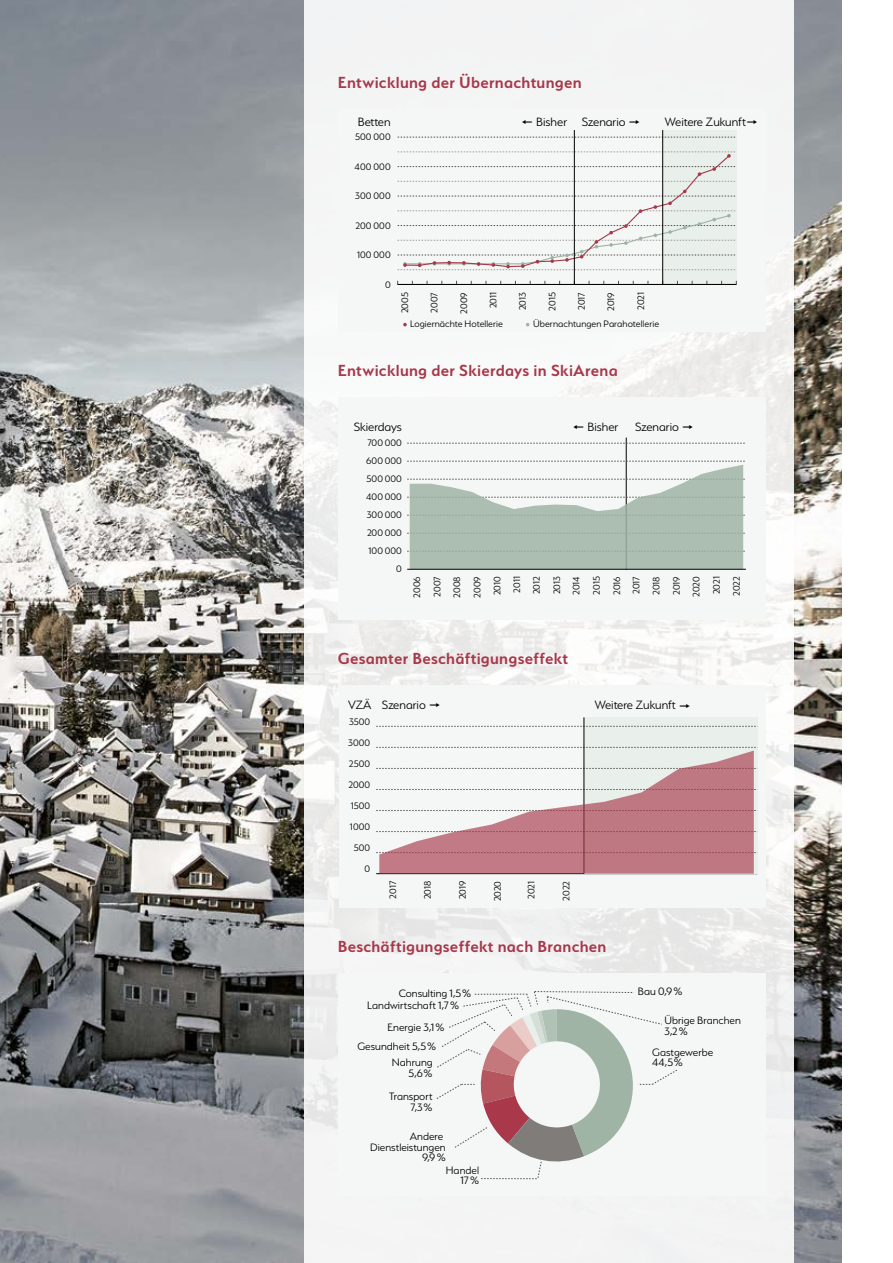
<style>
.page{position:relative;width:893px;height:1263px;background:#fff}
.page>*{position:absolute;margin:0;border:0;box-sizing:border-box;transform-origin:0 0}
.t1{font:600 18px "Serenity";letter-spacing:.015em;color:#a8384a}
.t2{font:300 13.5px "Serenity";color:#000}
.t3{font:300 12px/10.5px "Serenity";color:#000;text-align:right}
.t4{font:300 10.5px/20px "Serenity";letter-spacing:.005em;color:#000;text-align:center}
</style>
<div class="page">
<img style="left:0;top:0;width:842px;height:1263px">
<div style="left:305px;top:0;width:489px;height:1263px;background:linear-gradient(to right,#f3f3f4,#f2f2f2)"></div>
<div style="left:338px;top:110px;width:427px;height:222px;background:#f4f7f5"></div>
<div style="left:663px;top:130px;width:73px;height:154px;background:#e9efeb"></div>
<hr style="left:398px;top:284px;width:338px;height:1px;background:#000">
<svg style="left:398px;top:137px;width:338px;height:1px"></svg>
<svg style="left:403px;top:323px;width:4px;height:3px"></svg>
<svg style="left:398px;top:152px;width:338px;height:118px"></svg>
<hr style="left:574px;top:130px;width:1px;height:155px;background:#000">
<hr style="left:662px;top:130px;width:1px;height:155px;background:#000">
<div style="left:338px;top:398px;width:427px;height:222px;background:#f4f7f5"></div>
<hr style="left:626px;top:438px;width:1px;height:132px;background:#000">
<svg style="left:407px;top:443px;width:338px;height:1px"></svg>
<svg style="left:407px;top:461px;width:339px;height:108px"></svg>
<hr style="left:407px;top:569px;width:339px;height:1px;background:#000">
<div style="left:339px;top:685px;width:426px;height:222px;background:#f4f7f5"></div>
<hr style="left:376px;top:873px;width:381px;height:1px;background:#000">
<div style="left:584px;top:717px;width:173px;height:157px;background:#e9efeb"></div>
<svg style="left:376px;top:747px;width:380px;height:1px"></svg>
<svg style="left:376px;top:726px;width:380px;height:1px"></svg>
<hr style="left:584px;top:717px;width:1px;height:157px;background:#000">
<svg style="left:379px;top:750px;width:375px;height:124px;fill:#c27b86"></svg>
<div style="left:338px;top:973px;width:427px;height:222px;background:#f4f7f5"></div>
<svg style="left:436px;top:991px;width:241px;height:188px"></svg>
<h1 class="t1" style="left:338px;top:72px;width:245px">Entwicklung der Übernachtungen</h1>
<p class="t2" style="left:358px;top:115px;width:34px">Betten</p>
<p class="t2" style="left:536px;top:115px;width:91px">Bisher Szenario</p>
<p class="t2" style="left:665px;top:115px;width:83px">Weitere Zukunft</p>
<p class="t4" style="left:355px;top:127px;width:37px">500 000</p>
<p class="t4" style="left:355px;top:157px;width:38px">400 000</p>
<p class="t4" style="left:355px;top:186px;width:37px">300 000</p>
<p class="t4" style="left:355px;top:216px;width:37px">200 000</p>
<p class="t4" style="left:357px;top:245px;width:35px">100 000</p>
<p class="t4" style="left:385px;top:274px;width:7px">0</p>
<p class="t4" style="left:395px;top:313px;width:23px;rotate:-90deg">2005</p>
<p class="t4" style="left:424px;top:313px;width:22px;rotate:-90deg">2007</p>
<p class="t4" style="left:454px;top:314px;width:23px;rotate:-90deg">2009</p>
<p class="t4" style="left:483px;top:308px;width:18px;rotate:-90deg">2011</p>
<p class="t4" style="left:513px;top:310px;width:19px;rotate:-90deg">2013</p>
<p class="t4" style="left:542px;top:310px;width:20px;rotate:-90deg">2015</p>
<p class="t4" style="left:571px;top:310px;width:19px;rotate:-90deg">2017</p>
<p class="t4" style="left:601px;top:311px;width:20px;rotate:-90deg">2019</p>
<p class="t4" style="left:631px;top:310px;width:19px;rotate:-90deg">2021</p>
<p class="t4" style="left:410px;top:314px;width:94px">Logiernächte Hotellerie</p>
<p class="t4" style="left:533px;top:314px;width:128px">Übernachtungen Parahotellerie</p>
<h1 class="t1" style="left:338px;top:360px;width:282px">Entwicklung der Skierdays in SkiArena</h1>
<p class="t2" style="left:354px;top:419px;width:50px">Skierdays</p>
<p class="t2" style="left:587px;top:420px;width:93px">Bisher Szenario</p>
<p class="t4" style="left:367px;top:433px;width:36px">700 000</p>
<p class="t4" style="left:366px;top:451px;width:37px">600 000</p>
<p class="t4" style="left:367px;top:469px;width:37px">500 000</p>
<p class="t4" style="left:366px;top:487px;width:37px">400 000</p>
<p class="t4" style="left:367px;top:505px;width:37px">300 000</p>
<p class="t4" style="left:367px;top:523px;width:36px">200 000</p>
<p class="t4" style="left:369px;top:541px;width:35px">100 000</p>
<p class="t4" style="left:396px;top:559px;width:7px">0</p>
<p class="t4" style="left:407px;top:598px;width:23px;rotate:-90deg">2006<br>2007<br>2008<br>2009<br>2010<br>2011<br>2012<br>2013<br>2014<br>2015<br>2016<br>2017<br>2018<br>2019<br>2020<br>2021<br>2022</p>
<h1 class="t1" style="left:338px;top:648px;width:232px">Gesamter Beschäftigungseffekt</h1>
<p class="t2" style="left:348px;top:698px;width:79px">VZÄ Szenario</p>
<p class="t2" style="left:595px;top:698px;width:83px">Weitere Zukunft</p>
<p class="t4" style="left:349px;top:712px;width:23px">3500</p>
<p class="t4" style="left:348px;top:733px;width:24px">3000</p>
<p class="t4" style="left:349px;top:754px;width:23px">2500</p>
<p class="t4" style="left:348px;top:775px;width:23px">2000</p>
<p class="t4" style="left:351px;top:796px;width:21px">1500</p>
<p class="t4" style="left:350px;top:817px;width:22px">1000</p>
<p class="t4" style="left:354px;top:838px;width:18px">500</p>
<p class="t4" style="left:365px;top:859px;width:7px">0</p>
<p class="t4" style="left:383px;top:898px;width:19px;rotate:-90deg">2017</p>
<p class="t4" style="left:418px;top:899px;width:20px;rotate:-90deg">2018</p>
<p class="t4" style="left:453px;top:899px;width:20px;rotate:-90deg">2019</p>
<p class="t4" style="left:487px;top:901px;width:22px;rotate:-90deg">2020</p>
<p class="t4" style="left:521px;top:899px;width:19px;rotate:-90deg">2021</p>
<p class="t4" style="left:556px;top:900px;width:21px;rotate:-90deg">2022</p>
<h1 class="t1" style="left:338px;top:936px;width:270px">Beschäftigungseffekt nach Branchen</h1>
<p class="t3" style="left:399px;top:987px;width:74px">Consulting 1,5%</p>
<p class="t3" style="left:367px;top:1000px;width:93px">Landwirtschaft 1,7%</p>
<p class="t3" style="left:387px;top:1021px;width:59px">Energie 3,1%</p>
<p class="t3" style="left:357px;top:1041px;width:80px">Gesundheit 5,5%</p>
<p class="t3" style="left:392px;top:1057px;width:42px">Nahrung<br>5,6%</p>
<p class="t3" style="left:389px;top:1091px;width:45px">Transport<br>7,3%</p>
<p class="t3" style="left:370px;top:1131px;width:77px">Andere<br>Dienstleistungen<br>9,9 %</p>
<p class="t3" style="left:446px;top:1165px;width:35px">Handel<br>17%</p>
<p class="t3" style="left:638px;top:985px;width:46px">Bau 0,9%</p>
<p class="t3" style="left:664px;top:1015px;width:78px;text-align:left">Übrige Branchen<br>3,2%</p>
<p class="t3" style="left:652px;top:1047px;width:63px;text-align:left">Gastgewerbe<br>44,5%</p>
</div>
